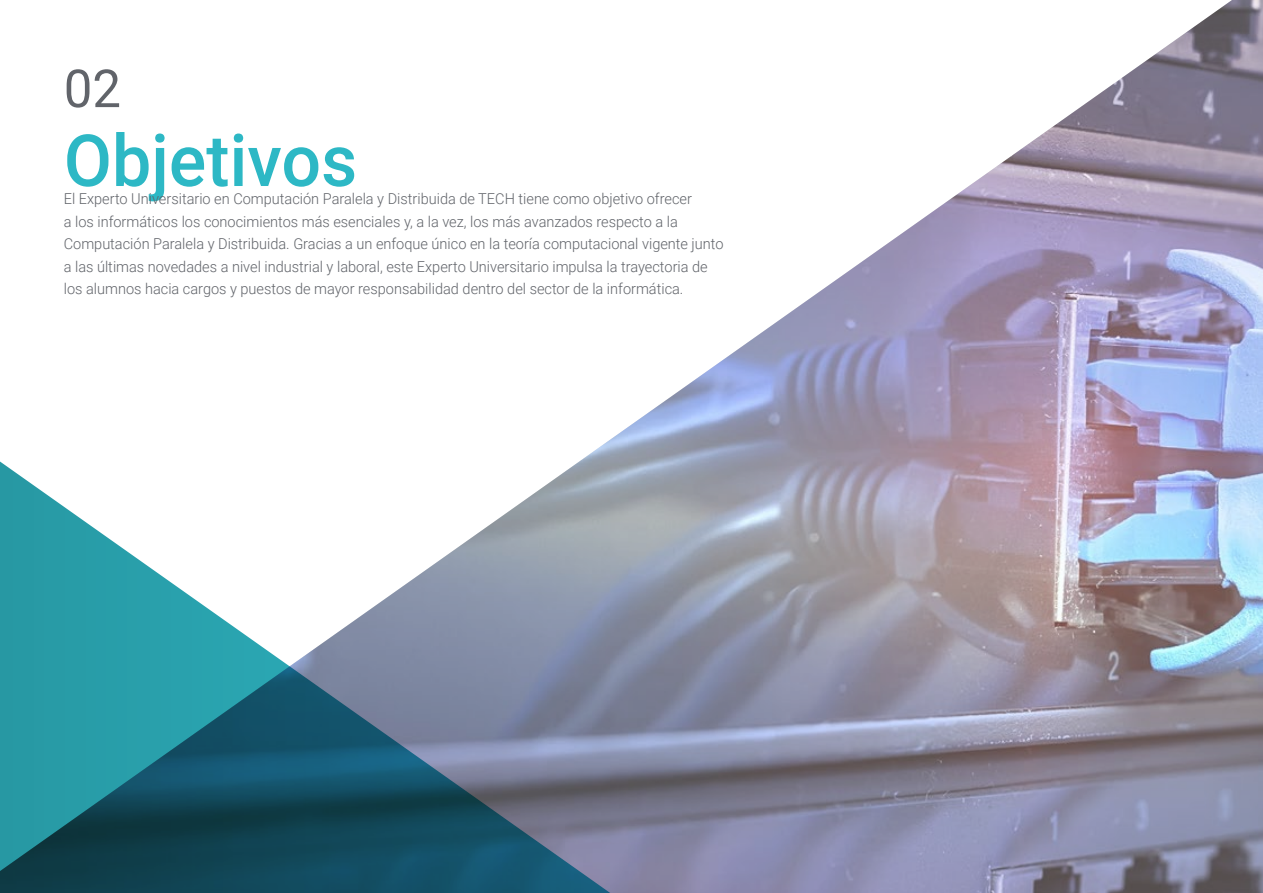
<style>
.page{position:relative;width:1263px;height:893px;background:#fff}
.page>*{position:absolute;margin:0;border:0;box-sizing:border-box;transform-origin:0 0}
.t1{font:500 72px "Roboto";color:#2db8c5}
.t2{font:52.5px "Roboto";color:#61646a}
.t3{font:300 15px/22.5px "Roboto";color:#61646a}
</style>
<div class="page">
<img style="left:601px;top:0;width:662px;height:893px">
<svg style="left:0;top:446px;width:640px;height:447px"></svg>
<h2 class="t2" style="left:64px;top:52px;width:59px">02</h2>
<h1 class="t1" style="left:64px;top:110px;width:295px">Objetivos</h1>
<p class="t3" style="left:64px;top:187px;width:661px">El Experto Universitario en Computación Paralela y Distribuida de TECH tiene como objetivo ofrecer<br>a los informáticos los conocimientos más esenciales y, a la vez, los más avanzados respecto a la Computación Paralela y Distribuida. Gracias a un enfoque único en la teoría computacional vigente junto a las últimas novedades a nivel industrial y laboral, este Experto Universitario impulsa la trayectoria de los alumnos hacia cargos y puestos de mayor responsabilidad dentro del sector de la informática.</p>
</div>
